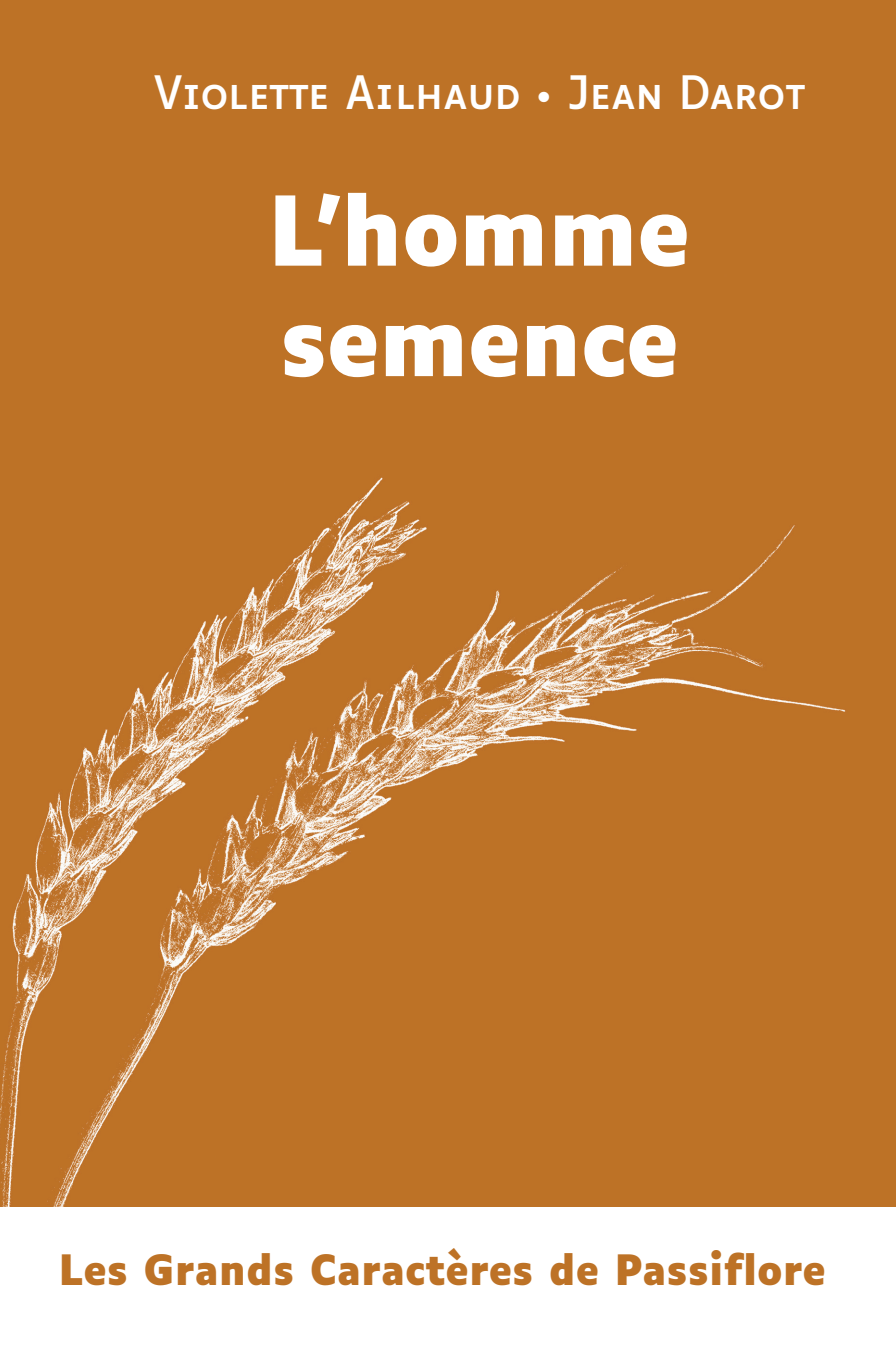
<style>
.page{position:relative;width:896px;height:1350px;background:#fff}
.page>*{position:absolute;margin:0;border:0;box-sizing:border-box;transform-origin:0 0}
.t1{font:700 92px/110.4px "Luciole";letter-spacing:-.015em;color:#fff}
.t2{font:44px "Luciole";color:#fff}
.t3{font:700 40px "Luciole";color:#bd7226}
</style>
<div class="page">
<img style="left:0;top:0;width:896px;height:1207px">
<p class="t2" style="left:153px;top:52px;width:653px">Violette Ailhaud • Jean Darot</p>
<h1 class="t1" style="left:268px;top:179px;width:424px">L’homme semence</h1>
<p class="t3" style="left:59px;top:1247px;width:768px">Les Grands Caractères de Passiflore</p>
</div>
